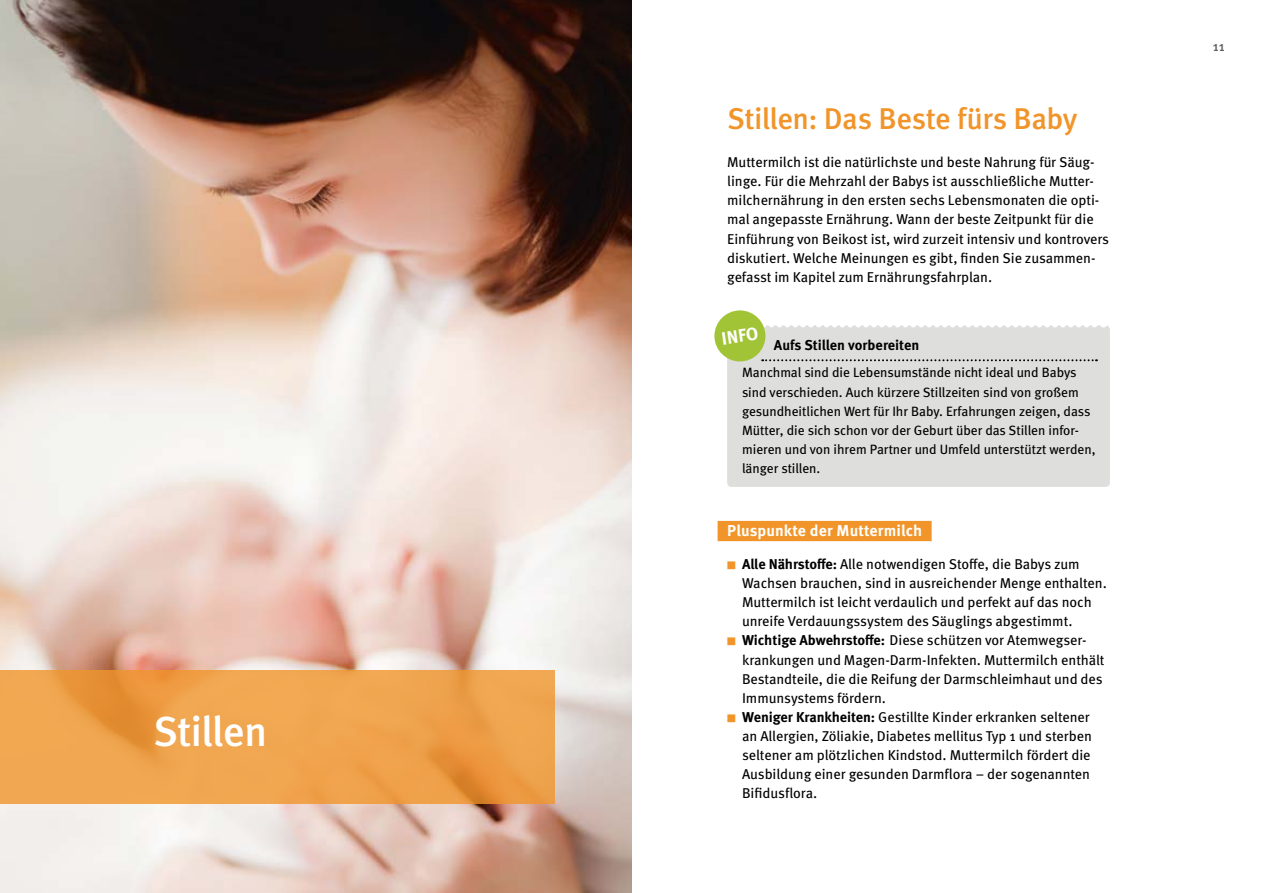
<style>
.page{position:relative;width:1263px;height:893px;background:#fff}
.page>*{position:absolute;margin:0;border:0;box-sizing:border-box;transform-origin:0 0}
.t1{font:500 42px "Meta OT";letter-spacing:-.025em;color:#fff}
.t2{font:500 30px "Meta OT";letter-spacing:-.015em;color:#f1952a}
.t3{font:700 18px "Meta OT";color:#fff}
.t4{font:700 15.75px "Meta OT";letter-spacing:.01em;color:#fff}
.t5{font:14.25px/19.2px "Meta OT";letter-spacing:-.005em;color:#000}
.t6{font:700 14.25px "Meta OT";color:#000}
.t7{font:13.5px/19.2px "Meta Book LF";color:#000}
.t8{font:500 13.5px "Meta OT";color:#605d5a}
.s1{font-family:"Meta Bold Expert";font-size:10.5px;color:#f1952a}
.s2{font-weight:700}
</style>
<div class="page">
<img style="left:0;top:0;width:631px;height:893px">
<div style="left:718px;top:521px;width:214px;height:20px;background:#f1952a"></div>
<div style="left:727px;top:325px;width:383px;height:162px;background:#dededd;border-radius:4px"></div>
<svg style="left:761px;top:322px;width:343px;height:5px"></svg>
<svg style="left:762px;top:359px;width:335px;height:2px"></svg>
<div style="left:714px;top:310px;width:51px;height:51px;background:#a1c436;border-radius:50%"></div>
<svg style="left:0;top:670px;width:555px;height:134px;background:#eea14b"></svg>
<h1 class="t1" style="left:153px;top:706px;width:116px">Stillen</h1>
<h2 class="t2" style="left:727px;top:100px;width:352px">Stillen: Das Beste fürs Baby</h2>
<p class="t5" style="left:727px;top:153px;width:383px">Muttermilch ist die natürlichste und beste Nahrung für Säug&shy;linge. Für die Mehrzahl der Babys ist ausschließliche Mutter&shy;milchernährung in den ersten sechs Lebensmonaten die opti&shy;mal angepasste Ernährung. Wann der beste Zeitpunkt für die Einführung von Beikost ist, wird zurzeit intensiv und kontrovers diskutiert. Welche Meinungen es gibt, finden Sie zusammen&shy;gefasst im Kapitel zum Ernährungsfahrplan.</p>
<p class="t3" style="left:720px;top:327px;width:38px;rotate:-8deg">INFO</p>
<p class="t6" style="left:774px;top:336px;width:147px">Aufs Stillen vorbereiten</p>
<p class="t7" style="left:742px;top:363px;width:355px">Manchmal sind die Lebensumstände nicht ideal und Babys sind verschieden. Auch kürzere Stillzeiten sind von großem gesundheitlichen Wert für Ihr Baby. Erfahrungen zeigen, dass Mütter, die sich schon vor der Geburt über das Stillen infor&shy;mieren und von ihrem Partner und Umfeld unterstützt werden, länger stillen.</p>
<p class="t4" style="left:727px;top:520px;width:197px">Pluspunkte der Muttermilch</p>
<p class="t5" style="left:727px;top:554px;width:354px"><span class="s1">Z</span> <span class="s2">Alle Nährstoffe:</span> Alle notwendigen Stoffe, die Babys zum</p>
<p class="t5" style="left:742px;top:574px;width:366px">Wachsen brauchen, sind in ausreichender Menge enthalten.</p>
<p class="t5" style="left:742px;top:593px;width:351px">Muttermilch ist leicht verdaulich und perfekt auf das noch</p>
<p class="t5" style="left:742px;top:612px;width:332px">unreife Verdauungssystem des Säuglings abgestimmt.</p>
<p class="t5" style="left:727px;top:631px;width:361px"><span class="s1">Z</span> <span class="s2">Wichtige Abwehrstoffe:</span> Diese schützen vor Atemwegser-</p>
<p class="t5" style="left:742px;top:650px;width:364px">krankungen und Magen-Darm-Infekten. Muttermilch enthält</p>
<p class="t5" style="left:742px;top:669px;width:362px">Bestandteile, die die Reifung der Darmschleimhaut und des</p>
<p class="t5" style="left:742px;top:688px;width:146px">Immunsystems fördern.</p>
<p class="t5" style="left:727px;top:707px;width:364px"><span class="s1">Z</span> <span class="s2">Weniger Krankheiten:</span> Gestillte Kinder erkranken seltener</p>
<p class="t5" style="left:742px;top:727px;width:351px">an Allergien, Zöliakie, Diabetes mellitus Typ 1 und sterben</p>
<p class="t5" style="left:742px;top:746px;width:350px">seltener am plötzlichen Kindstod. Muttermilch fördert die</p>
<p class="t5" style="left:742px;top:765px;width:350px">Ausbildung einer gesunden Darmflora – der sogenannten</p>
<p class="t5" style="left:742px;top:784px;width:77px">Bifidusflora.</p>
<p class="t8" style="left:1213px;top:38px;width:13px">11</p>
</div>
